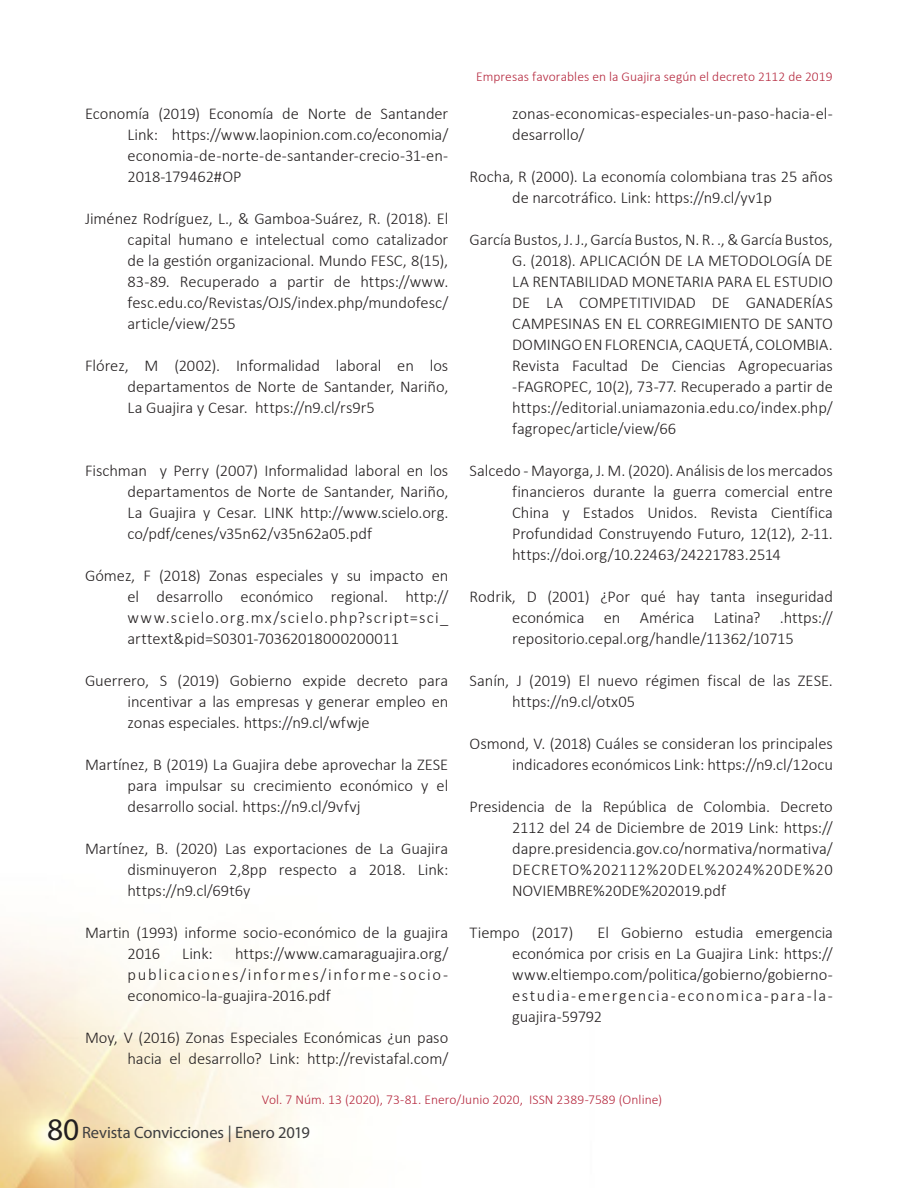
<style>
.page{position:relative;width:918px;height:1188px;background:#fff}
.page>*{position:absolute;margin:0;border:0;box-sizing:border-box;transform-origin:0 0}
.Referencias{font:300 16.5px/21px "Calibri";color:#231f20;text-align:justify}
.t1{font:16.5px "Myriad Pro";letter-spacing:-.005em;color:#3e3e3f}
.t2{font:300 13.5px "Calibri";letter-spacing:.005em;color:#b5283e}
.s1{font-size:31.5px;color:#231f20}
</style>
<div class="page">
<img style="left:0;top:936px;width:311px;height:252px">
<p class="Referencias" style="left:128px;top:103px;width:322px;text-indent:-43px">Economía (2019) Economía de Norte de Santander Link: https://www.laopinion.com.co/economia/ economia-de-norte-de-santander-crecio-31-en-2018-179462#OP</p>
<p class="Referencias" style="left:128px;top:208px;width:322px;text-indent:-43px">Jiménez Rodríguez, L., &amp; Gamboa-Suárez, R. (2018). El capital humano e intelectual como catalizador de la gestión organizacional. Mundo FESC, 8(15), 83-89. Recuperado a partir de https://www. fesc.edu.co/Revistas/OJS/index.php/mundofesc/ article/view/255</p>
<p class="Referencias" style="left:128px;top:355px;width:322px;text-indent:-43px">Flórez, M (2002). Informalidad laboral en los departamentos de Norte de Santander, Nariño, La Guajira y Cesar. https://n9.cl/rs9r5</p>
<p class="Referencias" style="left:128px;top:460px;width:322px;text-indent:-43px">Fischman y Perry (2007) Informalidad laboral en los departamentos de Norte de Santander, Nariño, La Guajira y Cesar. LINK http://www.scielo.org. co/pdf/cenes/v35n62/v35n62a05.pdf</p>
<p class="Referencias" style="left:128px;top:565px;width:322px;text-indent:-43px">Gómez, F (2018) Zonas especiales y su impacto en el desarrollo económico regional. http:// www.scielo.org.mx/scielo.php?script=sci_ arttext&amp;pid=S0301-70362018000200011</p>
<p class="Referencias" style="left:128px;top:670px;width:322px;text-indent:-43px">Guerrero, S (2019) Gobierno expide decreto para incentivar a las empresas y generar empleo en zonas especiales. https://n9.cl/wfwje</p>
<p class="Referencias" style="left:128px;top:754px;width:322px;text-indent:-43px">Martínez, B (2019) La Guajira debe aprovechar la ZESE para impulsar su crecimiento económico y el desarrollo social. https://n9.cl/9vfvj</p>
<p class="Referencias" style="left:128px;top:838px;width:322px;text-indent:-43px">Martínez, B. (2020) Las exportaciones de La Guajira disminuyeron 2,8pp respecto a 2018. Link: https://n9.cl/69t6y</p>
<p class="Referencias" style="left:128px;top:922px;width:322px;text-indent:-43px">Martin (1993) informe socio-económico de la guajira<br>2016</p>
<p class="Referencias" style="left:128px;top:943px;width:322px;text-indent:107px">https://www.camaraguajira.org/ publicaciones/informes/informe-socio&shy;economico-la-guajira-2016.pdf</p>
<p class="Referencias" style="left:85px;top:1027px;width:365px;text-align:right">Moy, V (2016) Zonas Especiales Económicas ¿un paso hacia el desarrollo? Link: http://revistafal.com/</p>
<p class="Referencias" style="left:182px;top:943px;width:32px">Link:</p>
<p class="t2" style="left:476px;top:68px;width:358px">Empresas favorables en la Guajira según el decreto 2112 de 2019</p>
<p class="Referencias" style="left:512px;top:103px;width:322px">zonas-economicas-especiales-un-paso-hacia-el&shy;desarrollo/</p>
<p class="Referencias" style="left:512px;top:166px;width:322px;text-indent:-43px">Rocha, R (2000). La economía colombiana tras 25 años de narcotráfico. Link: https://n9.cl/yv1p</p>
<p class="Referencias" style="left:512px;top:229px;width:322px;text-indent:-43px">García Bustos, J. J., García Bustos, N. R. ., &amp; García Bustos, G. (2018). APLICACIÓN DE LA METODOLOGÍA DE LA RENTABILIDAD MONETARIA PARA EL ESTUDIO DE LA COMPETITIVIDAD DE GANADERÍAS CAMPESINAS EN EL CORREGIMIENTO DE SANTO DOMINGO EN FLORENCIA, CAQUETÁ, COLOMBIA.<br>Revista Facultad De Ciencias Agropecuarias -FAGROPEC, 10(2), 73-77. Recuperado a partir de https://editorial.uniamazonia.edu.co/index.php/ fagropec/article/view/66</p>
<p class="Referencias" style="left:512px;top:460px;width:322px;text-indent:-43px">Salcedo - Mayorga, J. M. (2020). Análisis de los mercados financieros durante la guerra comercial entre China y Estados Unidos. Revista Científica Profundidad Construyendo Futuro, 12(12), 2-11. https://doi.org/10.22463/24221783.2514</p>
<p class="Referencias" style="left:512px;top:586px;width:322px;text-indent:-43px">Rodrik, D (2001) ¿Por qué hay tanta inseguridad económica en América Latina? .https:// repositorio.cepal.org/handle/11362/10715</p>
<p class="Referencias" style="left:512px;top:670px;width:322px;text-indent:-43px">Sanín, J (2019) El nuevo régimen fiscal de las ZESE. https://n9.cl/otx05</p>
<p class="Referencias" style="left:470px;top:733px;width:365px;text-align:right">Osmond, V. (2018) Cuáles se consideran los principales indicadores económicos Link: https://n9.cl/12ocu</p>
<p class="Referencias" style="left:512px;top:796px;width:322px;text-indent:-43px">Presidencia de la República de Colombia. Decreto 2112 del 24 de Diciembre de 2019 Link: https:// dapre.presidencia.gov.co/normativa/normativa/ DECRETO%202112%20DEL%2024%20DE%20<br>NOVIEMBRE%20DE%202019.pdf</p>
<p class="Referencias" style="left:470px;top:922px;width:105px">Tiempo (2017)</p>
<p class="Referencias" style="left:512px;top:922px;width:322px;text-indent:85px">El Gobierno estudia emergencia económica por crisis en La Guajira Link: https:// www.eltiempo.com/politica/gobierno/gobierno&shy;estudia-emergencia-economica-para-la&shy;guajira-59792</p>
<p class="t2" style="left:262px;top:1091px;width:402px">Vol. 7 Núm. 13 (2020), 73-81. Enero/Junio 2020, ISSN 2389-7589 (Online)</p>
<p class="t1" style="left:47px;top:1122px;width:264px"><span class="s1">80</span> Revista Convicciones | Enero 2019</p>
</div>
